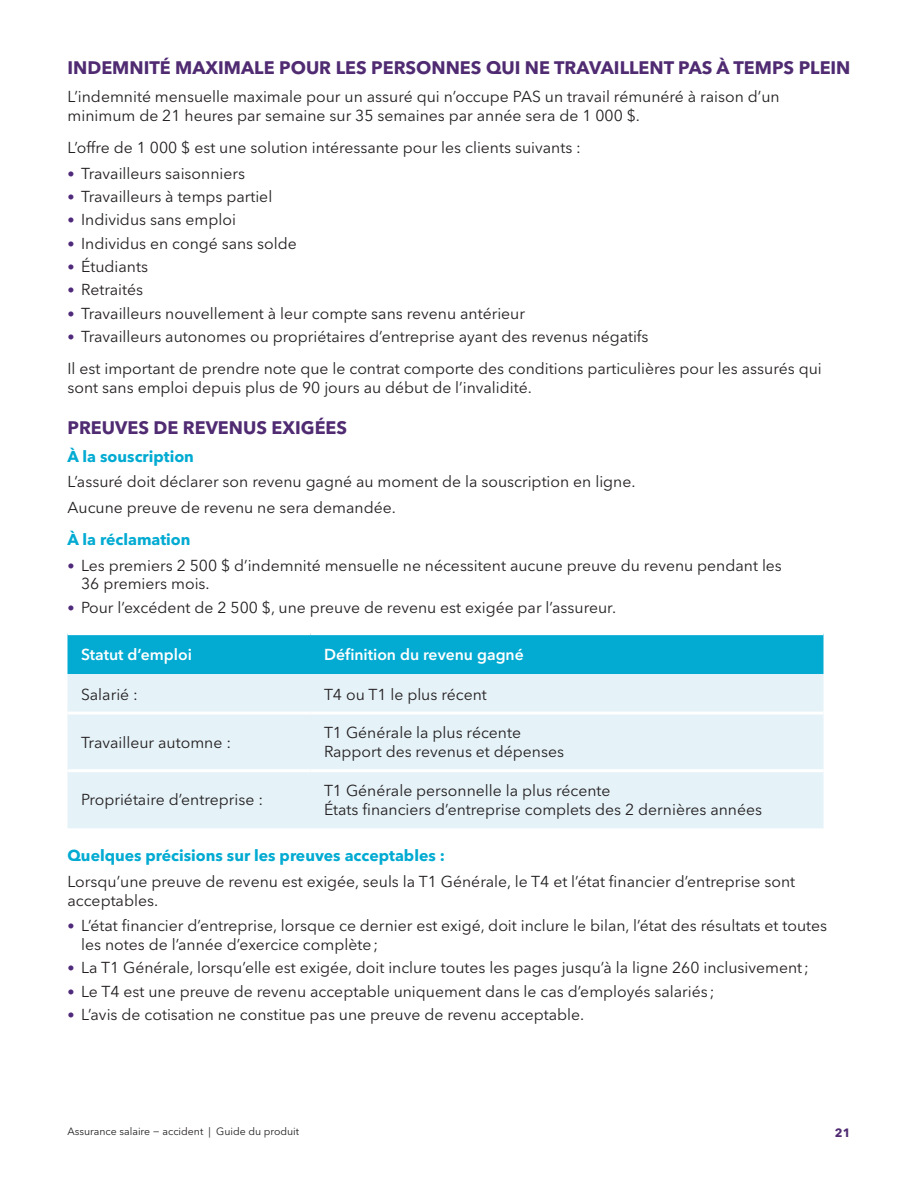
<style>
.page{position:relative;width:918px;height:1188px;background:#fff}
.page>*{position:absolute;margin:0;border:0;box-sizing:border-box;transform-origin:0 0}
.bullet_point{font:700 18px "Avenir Next LT Pro";color:#502b72}
.bullet_point-2{font:15.75px/18.8px "Avenir Next LT Pro";color:#231f20}
.bullet_point-3{font:700 15.75px "Avenir Next LT Pro";color:#03abd2}
.t1{font:600 15.75px "Avenir Next LT Pro";color:#fff}
.t2{font:700 12px "Avenir Next LT Pro";color:#502b72}
.t3{font:10.5px "Avenir Next LT Pro";color:#231f20}
.s1{font-size:14.25px;color:#4f297a}
</style>
<div class="page">
<div style="left:68px;top:635px;width:756px;height:39px;background:#03abd2"></div>
<div style="left:68px;top:674px;width:756px;height:154px;background:#e5f2f8"></div>
<hr style="left:68px;top:712px;width:242px;height:3px;background:#fff">
<hr style="left:310px;top:712px;width:514px;height:3px;background:#fff">
<hr style="left:68px;top:769px;width:242px;height:3px;background:#fff">
<hr style="left:310px;top:769px;width:514px;height:3px;background:#fff">
<p class="bullet_point" style="left:68px;top:57px;width:785px">INDEMNITÉ MAXIMALE POUR LES PERSONNES QUI NE TRAVAILLENT PAS À TEMPS PLEIN</p>
<p class="bullet_point-2" style="left:68px;top:87px;width:714px">L’indemnité mensuelle maximale pour un assuré qui n’occupe PAS un travail rémunéré à raison d’un minimum de 21 heures par semaine sur 35 semaines par année sera de 1 000 $.</p>
<p class="bullet_point-2" style="left:68px;top:138px;width:515px">L’offre de 1 000 $ est une solution intéressante pour les clients suivants :</p>
<p class="bullet_point-2" style="left:68px;top:164px;width:179px"><span class="s1">•</span> Travailleurs saisonniers</p>
<p class="bullet_point-2" style="left:68px;top:187px;width:206px"><span class="s1">•</span> Travailleurs à temps partiel</p>
<p class="bullet_point-2" style="left:68px;top:210px;width:170px"><span class="s1">•</span> Individus sans emploi</p>
<p class="bullet_point-2" style="left:68px;top:234px;width:231px"><span class="s1">•</span> Individus en congé sans solde</p>
<p class="bullet_point-2" style="left:68px;top:257px;width:82px"><span class="s1">•</span> Étudiants</p>
<p class="bullet_point-2" style="left:68px;top:280px;width:77px"><span class="s1">•</span> Retraités</p>
<p class="bullet_point-2" style="left:68px;top:304px;width:459px"><span class="s1">•</span> Travailleurs nouvellement à leur compte sans revenu antérieur</p>
<p class="bullet_point-2" style="left:68px;top:327px;width:583px"><span class="s1">•</span> Travailleurs autonomes ou propriétaires d’entreprise ayant des revenus négatifs</p>
<p class="bullet_point-2" style="left:68px;top:359px;width:756px">Il est important de prendre note que le contrat comporte des conditions particulières pour les assurés qui sont sans emploi depuis plus de 90 jours au début de l’invalidité.</p>
<p class="bullet_point" style="left:68px;top:417px;width:281px">PREUVES DE REVENUS EXIGÉES</p>
<p class="bullet_point-3" style="left:68px;top:447px;width:128px">À la souscription</p>
<p class="bullet_point-2" style="left:68px;top:472px;width:570px">L’assuré doit déclarer son revenu gagné au moment de la souscription en ligne.</p>
<p class="bullet_point-2" style="left:68px;top:498px;width:330px">Aucune preuve de revenu ne sera demandée.</p>
<p class="bullet_point-3" style="left:68px;top:530px;width:125px">À la réclamation</p>
<p class="bullet_point-2" style="left:81px;top:556px;width:702px;text-indent:-14px"><span class="s1">•</span> Les premiers 2 500 $ d’indemnité mensuelle ne nécessitent aucune preuve du revenu pendant les<br>36 premiers mois.</p>
<p class="bullet_point-2" style="left:68px;top:598px;width:550px"><span class="s1">•</span> Pour l’excédent de 2 500 $, une preuve de revenu est exigée par l’assureur.</p>
<p class="t1" style="left:81px;top:645px;width:112px">Statut d’emploi</p>
<p class="t1" style="left:324px;top:645px;width:201px">Définition du revenu gagné</p>
<p class="bullet_point-2" style="left:81px;top:685px;width:58px">Salarié :</p>
<p class="bullet_point-2" style="left:324px;top:685px;width:164px">T4 ou T1 le plus récent</p>
<p class="bullet_point-2" style="left:81px;top:733px;width:152px">Travailleur automne :</p>
<p class="bullet_point-2" style="left:324px;top:724px;width:199px">T1 Générale la plus récente</p>
<p class="bullet_point-2" style="left:324px;top:742px;width:242px">Rapport des revenus et dépenses</p>
<p class="bullet_point-2" style="left:81px;top:791px;width:184px">Propriétaire d’entreprise :</p>
<p class="bullet_point-2" style="left:324px;top:781px;width:288px">T1 Générale personnelle la plus récente</p>
<p class="bullet_point-2" style="left:324px;top:800px;width:440px">États financiers d’entreprise complets des 2 dernières années</p>
<p class="bullet_point-3" style="left:68px;top:846px;width:379px">Quelques précisions sur les preuves acceptables :</p>
<p class="bullet_point-2" style="left:68px;top:872px;width:729px">Lorsqu’une preuve de revenu est exigée, seuls la T1 Générale, le T4 et l’état financier d’entreprise sont acceptables.</p>
<p class="bullet_point-2" style="left:81px;top:916px;width:748px;text-indent:-14px"><span class="s1">•</span> L’état financier d’entreprise, lorsque ce dernier est exigé, doit inclure le bilan, l’état des résultats et toutes les notes de l’année d’exercice complète;</p>
<p class="bullet_point-2" style="left:68px;top:958px;width:743px"><span class="s1">•</span> La T1 Générale, lorsqu’elle est exigée, doit inclure toutes les pages jusqu’à la ligne 260 inclusivement;</p>
<p class="bullet_point-2" style="left:68px;top:982px;width:649px"><span class="s1">•</span> Le T4 est une preuve de revenu acceptable uniquement dans le cas d’employés salariés ;</p>
<p class="bullet_point-2" style="left:68px;top:1005px;width:518px"><span class="s1">•</span> L’avis de cotisation ne constitue pas une preuve de revenu acceptable.</p>
<p class="t3" style="left:68px;top:1126px;width:233px">Assurance salaire − accident | Guide du produit</p>
<p class="t2" style="left:835px;top:1125px;width:17px">21</p>
</div>
